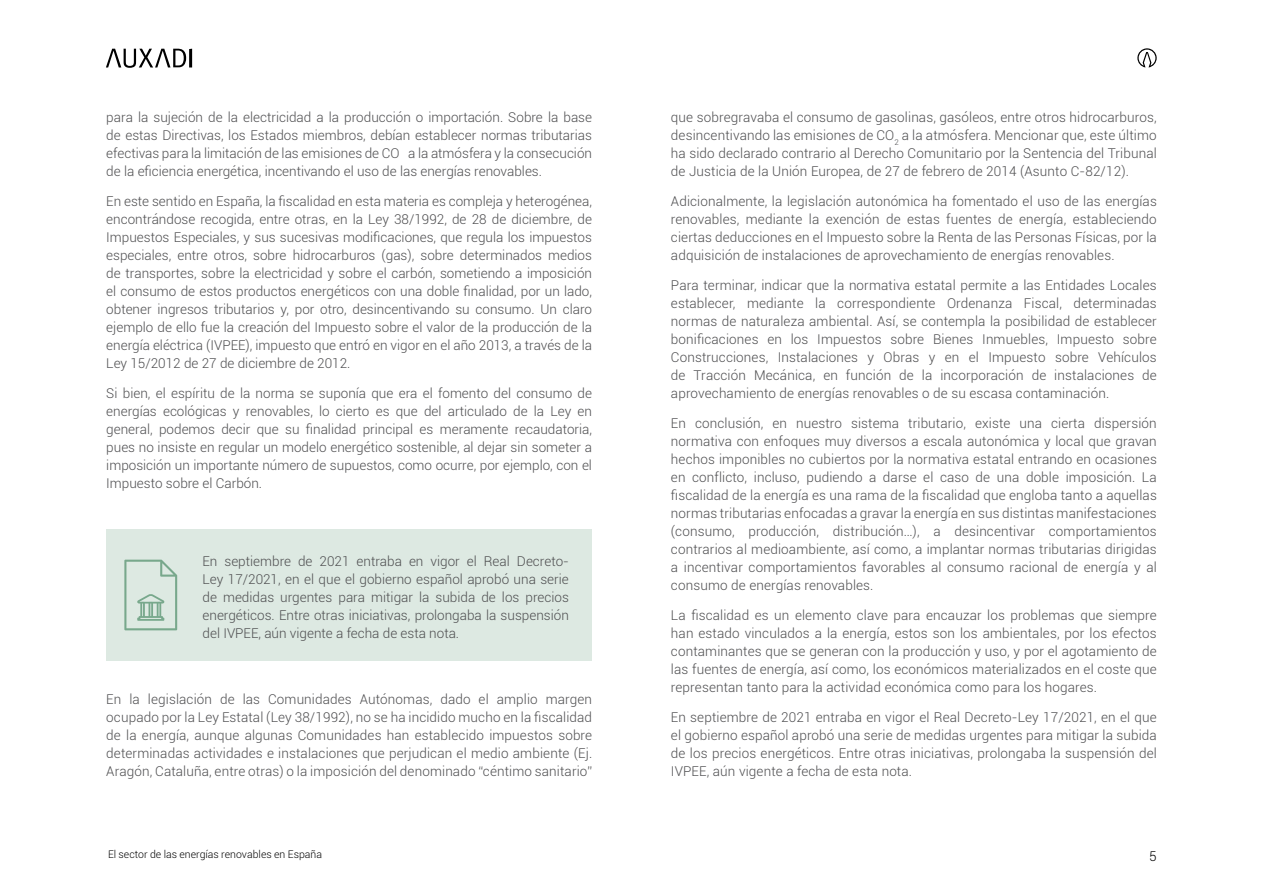
<style>
.page{position:relative;width:1263px;height:893px;background:#fff}
.page>*{position:absolute;margin:0;border:0;box-sizing:border-box;transform-origin:0 0}
.t1{font:300 13.5px/18px "Roboto";letter-spacing:.01em;color:#4d4d4f;text-align:justify}
.t2{font:300 13.5px "Roboto";color:#000}
.t3{font:300 10.5px "Roboto";color:#000}
</style>
<div class="page">
<div style="left:106px;top:530px;width:486px;height:131px;background:#dde9e2"></div>
<svg style="left:124px;top:560px;width:53px;height:70px"></svg>
<svg style="left:1137px;top:48px;width:20px;height:20px"></svg>
<svg style="left:106px;top:49px;width:80px;height:19px"></svg>
<hr style="left:189px;top:49px;width:3px;height:18px;background:#000">
<p class="t1" style="left:106px;top:108px;width:487px">para la sujeción de la electricidad a la producción o importación. Sobre la base de estas Directivas, los Estados miembros, debían establecer normas tributarias efectivas para la limitación de las emisiones de CO a la atmósfera y la consecución de la eficiencia energética, incentivando el uso de las energías renovables.</p>
<p class="t1" style="left:106px;top:192px;width:487px">En este sentido en España, la fiscalidad en esta materia es compleja y heterogénea, encontrándose recogida, entre otras, en la Ley 38/1992, de 28 de diciembre, de Impuestos Especiales, y sus sucesivas modificaciones, que regula los impuestos especiales, entre otros, sobre hidrocarburos (gas), sobre determinados medios de transportes, sobre la electricidad y sobre el carbón, sometiendo a imposición el consumo de estos productos energéticos con una doble finalidad, por un lado, obtener ingresos tributarios y, por otro, desincentivando su consumo. Un claro ejemplo de ello fue la creación del Impuesto sobre el valor de la producción de la energía eléctrica (IVPEE), impuesto que entró en vigor en el año 2013, a través de la Ley 15/2012 de 27 de diciembre de 2012.</p>
<p class="t1" style="left:106px;top:384px;width:487px">Si bien, el espíritu de la norma se suponía que era el fomento del consumo de energías ecológicas y renovables, lo cierto es que del articulado de la Ley en general, podemos decir que su finalidad principal es meramente recaudatoria, pues no insiste en regular un modelo energético sostenible, al dejar sin someter a imposición un importante número de supuestos, como ocurre, por ejemplo, con el Impuesto sobre el Carbón.</p>
<p class="t1" style="left:203px;top:552px;width:368px">En septiembre de 2021 entraba en vigor el Real Decreto-Ley 17/2021, en el que el gobierno español aprobó una serie de medidas urgentes para mitigar la subida de los precios energéticos. Entre otras iniciativas, prolongaba la suspensión del IVPEE, aún vigente a fecha de esta nota.</p>
<p class="t1" style="left:106px;top:690px;width:487px">En la legislación de las Comunidades Autónomas, dado el amplio margen ocupado por la Ley Estatal (Ley 38/1992), no se ha incidido mucho en la fiscalidad de la energía, aunque algunas Comunidades han establecido impuestos sobre determinadas actividades e instalaciones que perjudican el medio ambiente (Ej.<br>Aragón, Cataluña, entre otras) o la imposición del denominado “céntimo sanitario”</p>
<p class="t1" style="left:671px;top:108px;width:487px">que sobregravaba el consumo de gasolinas, gasóleos, entre otros hidrocarburos, desincentivando las emisiones de CO<sub>2</sub> a la atmósfera. Mencionar que, este último ha sido declarado contrario al Derecho Comunitario por la Sentencia del Tribunal de Justicia de la Unión Europea, de 27 de febrero de 2014 (Asunto C-82/12).</p>
<p class="t1" style="left:671px;top:192px;width:487px">Adicionalmente, la legislación autonómica ha fomentado el uso de las energías renovables, mediante la exención de estas fuentes de energía, estableciendo ciertas deducciones en el Impuesto sobre la Renta de las Personas Físicas, por la adquisición de instalaciones de aprovechamiento de energías renovables.</p>
<p class="t1" style="left:671px;top:276px;width:487px">Para terminar, indicar que la normativa estatal permite a las Entidades Locales establecer, mediante la correspondiente Ordenanza Fiscal, determinadas normas de naturaleza ambiental. Así, se contempla la posibilidad de establecer bonificaciones en los Impuestos sobre Bienes Inmuebles, Impuesto sobre Construcciones, Instalaciones y Obras y en el Impuesto sobre Vehículos de Tracción Mecánica, en función de la incorporación de instalaciones de aprovechamiento de energías renovables o de su escasa contaminación.</p>
<p class="t1" style="left:671px;top:414px;width:487px">En conclusión, en nuestro sistema tributario, existe una cierta dispersión normativa con enfoques muy diversos a escala autonómica y local que gravan hechos imponibles no cubiertos por la normativa estatal entrando en ocasiones en conflicto, incluso, pudiendo a darse el caso de una doble imposición. La fiscalidad de la energía es una rama de la fiscalidad que engloba tanto a aquellas normas tributarias enfocadas a gravar la energía en sus distintas manifestaciones (consumo, producción, distribución…), a desincentivar comportamientos contrarios al medioambiente, así como, a implantar normas tributarias dirigidas a incentivar comportamientos favorables al consumo racional de energía y al consumo de energías renovables.</p>
<p class="t1" style="left:671px;top:606px;width:487px">La fiscalidad es un elemento clave para encauzar los problemas que siempre han estado vinculados a la energía, estos son los ambientales, por los efectos contaminantes que se generan con la producción y uso, y por el agotamiento de las fuentes de energía, así como, los económicos materializados en el coste que representan tanto para la actividad económica como para los hogares.</p>
<p class="t1" style="left:671px;top:708px;width:487px">En septiembre de 2021 entraba en vigor el Real Decreto-Ley 17/2021, en el que el gobierno español aprobó una serie de medidas urgentes para mitigar la subida de los precios energéticos. Entre otras iniciativas, prolongaba la suspensión del IVPEE, aún vigente a fecha de esta nota.</p>
<p class="t3" style="left:108px;top:847px;width:216px">El sector de las energías renovables en España</p>
<p class="t2" style="left:1149px;top:846px;width:9px">5</p>
</div>
